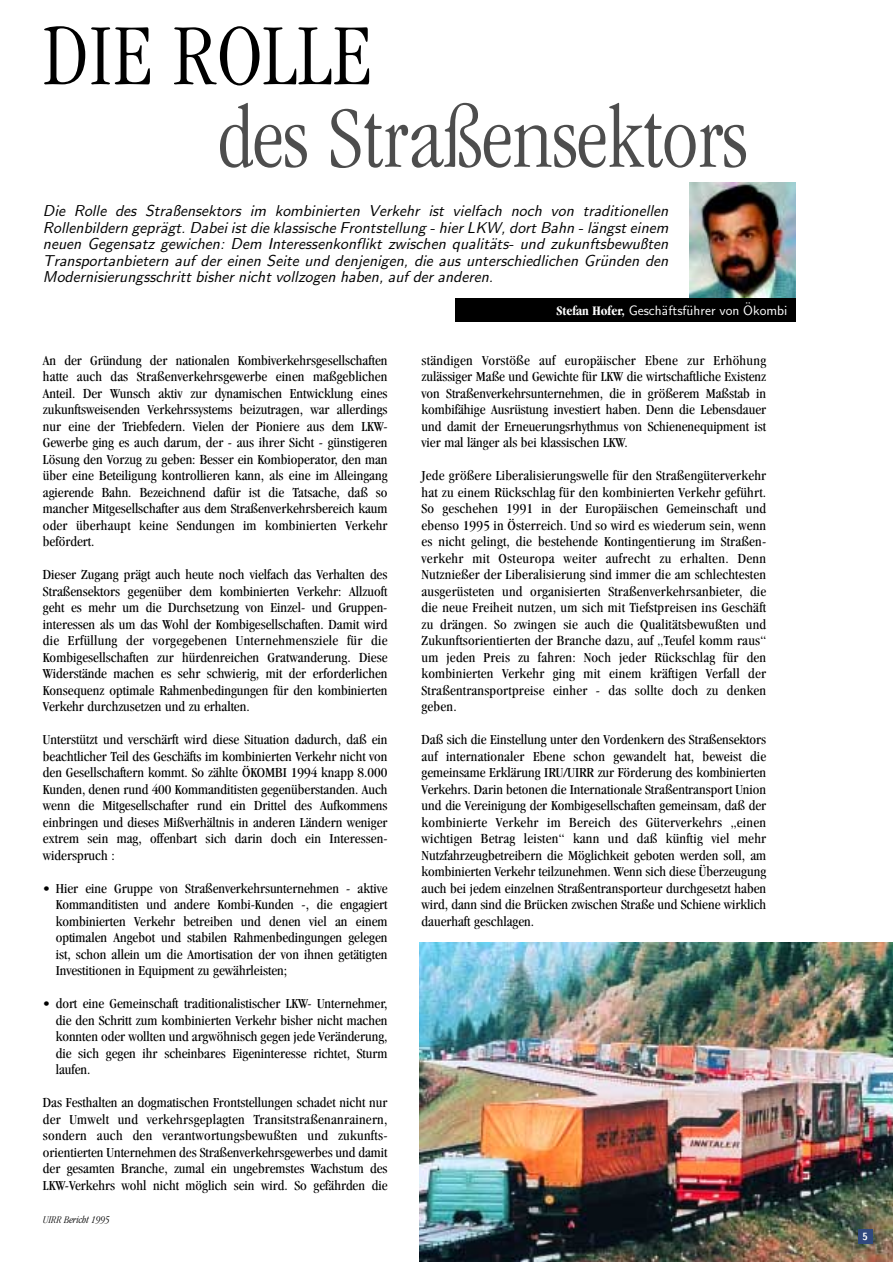
<style>
.page{position:relative;width:893px;height:1262px;background:#fff}
.page>*{position:absolute;margin:0;border:0;box-sizing:border-box;transform-origin:0 0}
.t1{font:300 condensed 90px "Garamond";color:#4d4d4d}
.t2{font:300 condensed 90px "Garamond";color:#000}
.t3{font:italic 15.75px/16.5px "Nova";color:#000;text-align:justify}
.t4{font:condensed 14.25px/16.5px "Garamond";color:#000;text-align:justify;scale:1.05 1}
.t5{font:13.5px "Nova";color:#fff}
.t6{font:italic 300 condensed 10.5px "Garamond";color:#000}
.t7{font:700 10.5px "Nova";color:#fff}
.s1{font-family:"Garamond";font-weight:700;font-stretch:condensed}
</style>
<div class="page">
<img style="left:419px;top:942px;width:473px;height:319px">
<img style="left:689px;top:183px;width:107px;height:116px">
<div style="left:455px;top:299px;width:341px;height:23px;background:#000"></div>
<div style="left:857px;top:1229px;width:15px;height:15px;background:#31497d"></div>
<h1 class="t2" style="left:43px;top:20px;width:331px">DIE ROLLE</h1>
<h1 class="t1" style="left:218px;top:103px;width:530px">des Straßensektors</h1>
<p class="t3" style="left:43px;top:204px;width:627px">Die Rolle des Straßensektors im kombinierten Verkehr ist vielfach noch von traditionellen Rollenbildern geprägt. Dabei ist die klassische Frontstellung - hier LKW, dort Bahn - längst einem neuen Gegensatz gewichen: Dem Interessenkonflikt zwischen qualitäts- und zukunftsbewußten Transportanbietern auf der einen Seite und denjenigen, die aus unterschiedlichen Gründen den Modernisierungsschritt bisher nicht vollzogen haben, auf der anderen.</p>
<p class="t4" style="left:43px;top:353px;width:330px">An der Gründung der nationalen Kombiverkehrsgesellschaften hatte auch das Straßenverkehrsgewerbe einen maßgeblichen Anteil. Der Wunsch aktiv zur dynamischen Entwicklung eines zukunftsweisenden Verkehrssystems beizutragen, war allerdings nur eine der Triebfedern. Vielen der Pioniere aus dem LKW-Gewerbe ging es auch darum, der - aus ihrer Sicht - günstigeren Lösung den Vorzug zu geben: Besser ein Kombioperator, den man über eine Beteiligung kontrollieren kann, als eine im Alleingang agierende Bahn. Bezeichnend dafür ist die Tatsache, daß so mancher Mitgesellschafter aus dem Straßenverkehrsbereich kaum oder überhaupt keine Sendungen im kombinierten Verkehr befördert.</p>
<p class="t4" style="left:43px;top:567px;width:330px">Dieser Zugang prägt auch heute noch vielfach das Verhalten des Straßensektors gegenüber dem kombinierten Verkehr: Allzuoft geht es mehr um die Durchsetzung von Einzel- und Gruppen&shy;interessen als um das Wohl der Kombigesellschaften. Damit wird die Erfüllung der vorgegebenen Unternehmensziele für die Kombigesellschaften zur hürdenreichen Gratwanderung. Diese Widerstände machen es sehr schwierig, mit der erforderlichen Konsequenz optimale Rahmenbedingungen für den kombinierten Verkehr durchzusetzen und zu erhalten.</p>
<p class="t4" style="left:43px;top:732px;width:330px">Unterstützt und verschärft wird diese Situation dadurch, daß ein beachtlicher Teil des Geschäfts im kombinierten Verkehr nicht von den Gesellschaftern kommt. So zählte ÖKOMBI 1994 knapp 8.000<br>Kunden, denen rund 400 Kommanditisten gegenüberstanden. Auch wenn die Mitgesellschafter rund ein Drittel des Aufkommens einbringen und dieses Mißverhältnis in anderen Ländern weniger extrem sein mag, offenbart sich darin doch ein Interessen&shy;widerspruch :</p>
<p class="t4" style="left:56px;top:881px;width:317px;text-indent:-13px">• Hier eine Gruppe von Straßenverkehrsunternehmen - aktive Kommanditisten und andere Kombi-Kunden -, die engagiert kombinierten Verkehr betreiben und denen viel an einem optimalen Angebot und stabilen Rahmenbedingungen gelegen ist, schon allein um die Amortisation der von ihnen getätigten Investitionen in Equipment zu gewährleisten;</p>
<p class="t4" style="left:56px;top:996px;width:317px;text-indent:-13px">• dort eine Gemeinschaft traditionalistischer LKW- Unternehmer, die den Schritt zum kombinierten Verkehr bisher nicht machen konnten oder wollten und argwöhnisch gegen jede Veränderung, die sich gegen ihr scheinbares Eigeninteresse richtet, Sturm laufen.</p>
<p class="t4" style="left:43px;top:1095px;width:330px">Das Festhalten an dogmatischen Frontstellungen schadet nicht nur der Umwelt und verkehrsgeplagten Transitstraßenanrainern, sondern auch den verantwortungsbewußten und zukunfts&shy;orientierten Unternehmen des Straßenverkehrsgewerbes und damit der gesamten Branche, zumal ein ungebremstes Wachstum des LKW-Verkehrs wohl nicht möglich sein wird. So gefährden die</p>
<p class="t6" style="left:43px;top:1215px;width:68px">UIRR Bericht 1995</p>
<p class="t5" style="left:556px;top:306px;width:232px"><span class="s1">Stefan Hofer,</span> Geschäftsführer von Ökombi</p>
<p class="t4" style="left:421px;top:353px;width:330px">ständigen Vorstöße auf europäischer Ebene zur Erhöhung zulässiger Maße und Gewichte für LKW die wirtschaftliche Existenz von Straßenverkehrsunternehmen, die in größerem Maßstab in kombifähige Ausrüstung investiert haben. Denn die Lebensdauer und damit der Erneuerungsrhythmus von Schienenequipment ist vier mal länger als bei klassischen LKW.</p>
<p class="t4" style="left:421px;top:468px;width:330px">Jede größere Liberalisierungswelle für den Straßengüterverkehr hat zu einem Rückschlag für den kombinierten Verkehr geführt.<br>So geschehen 1991 in der Europäischen Gemeinschaft und ebenso 1995 in Österreich. Und so wird es wiederum sein, wenn es nicht gelingt, die bestehende Kontingentierung im Straßen&shy;verkehr mit Osteuropa weiter aufrecht zu erhalten. Denn Nutznießer der Liberalisierung sind immer die am schlechtesten ausgerüsteten und organisierten Straßenverkehrsanbieter, die die neue Freiheit nutzen, um sich mit Tiefstpreisen ins Geschäft zu drängen. So zwingen sie auch die Qualitätsbewußten und Zukunftsorientierten der Branche dazu, auf „Teufel komm raus“ um jeden Preis zu fahren: Noch jeder Rückschlag für den kombinierten Verkehr ging mit einem kräftigen Verfall der Straßentransportpreise einher - das sollte doch zu denken geben.</p>
<p class="t4" style="left:421px;top:732px;width:330px">Daß sich die Einstellung unter den Vordenkern des Straßensektors auf internationaler Ebene schon gewandelt hat, beweist die gemeinsame Erklärung IRU/UIRR zur Förderung des kombinierten Verkehrs. Darin betonen die Internationale Straßentransport Union und die Vereinigung der Kombigesellschaften gemeinsam, daß der kombinierte Verkehr im Bereich des Güterverkehrs „einen wichtigen Betrag leisten“ kann und daß künftig viel mehr Nutzfahrzeugbetreibern die Möglichkeit geboten werden soll, am kombinierten Verkehr teilzunehmen. Wenn sich diese Überzeugung auch bei jedem einzelnen Straßentransporteur durchgesetzt haben wird, dann sind die Brücken zwischen Straße und Schiene wirklich dauerhaft geschlagen.</p>
<p class="t7" style="left:862px;top:1232px;width:7px">5</p>
</div>
